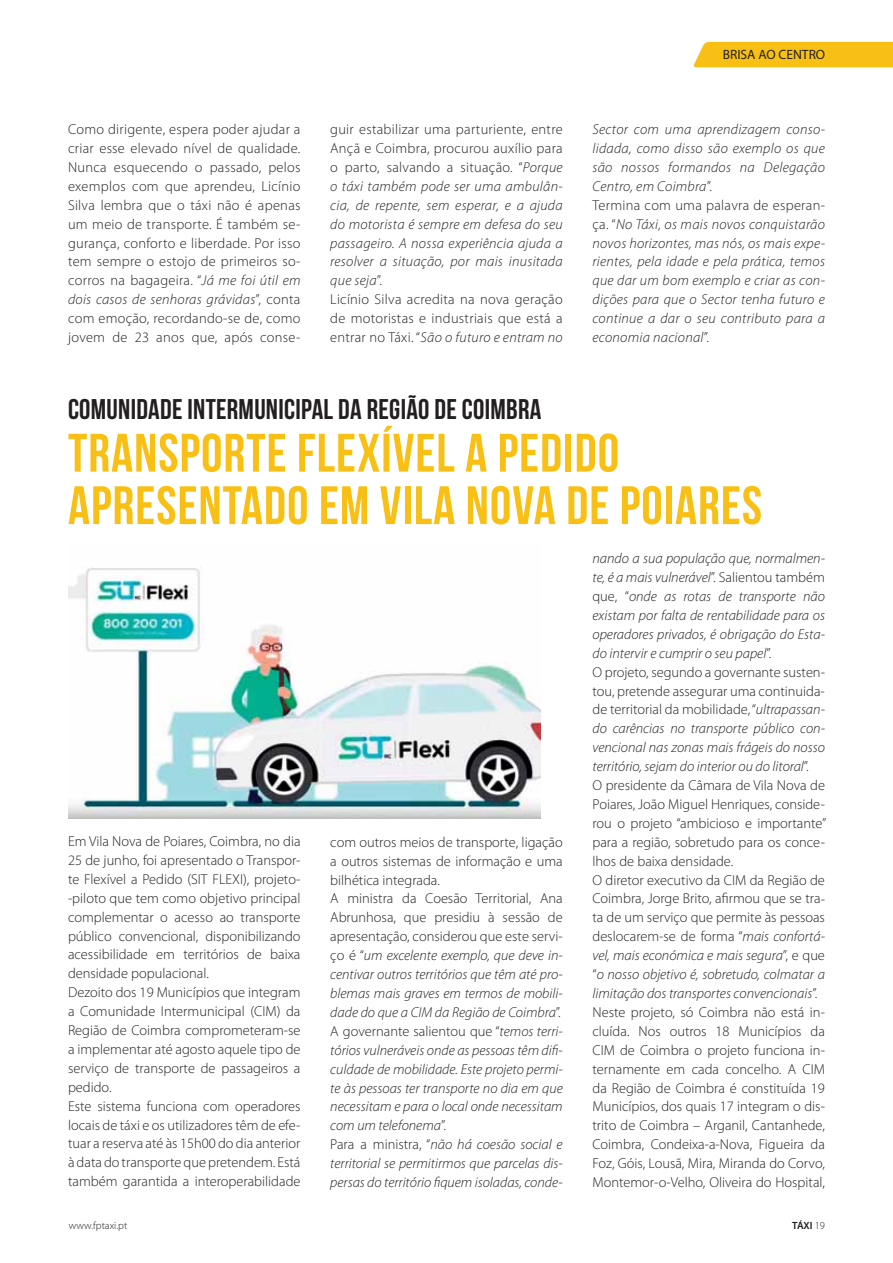
<style>
.page{position:relative;width:893px;height:1263px;background:#fff}
.page>*{position:absolute;margin:0;border:0;box-sizing:border-box;transform-origin:0 0}
.t1{font:54px/52.5px "Bebas Neue";letter-spacing:.02em;color:#f8c014}
.t2{font:28.5px "Bebas Neue";letter-spacing:.01em;color:#231f20}
.t3{font:300 14.4px/18.9px "Myriad Pro";color:#231f20}
.t4{font:italic 300 14.4px/18.9px "Myriad Pro";letter-spacing:.02em;color:#231f20}
.t5{font:italic 300 14.4px/18.9px "Myriad Pro";color:#231f20}
.t6{font:13.5px "Myriad Pro";color:#231f20}
.t7{font:300 10.5px "Myriad Pro";color:#231f20}
.t8{font:600 10.5px "Myriad Pro";color:#231f20}
.s1{font-style:italic}
.s2{font-style:normal}
.s3{font-weight:300}
</style>
<div class="page">
<div style="left:693px;top:42px;width:200px;height:25px;background:#f8c014"></div>
<img style="left:68px;top:567px;width:472px;height:251px">
<p class="t6" style="left:723px;top:49px;width:104px">BRISA AO CENTRO</p>
<p class="t3" style="left:68px;top:121px;width:234px;text-align:justify">Como dirigente, espera poder ajudar a criar esse elevado nível de qualidade.<br>Nunca esquecendo o passado, pelos exemplos com que aprendeu, Licínio Silva lembra que o táxi não é apenas um meio de transporte. É também se&shy;gurança, conforto e liberdade. Por isso tem sempre o estojo de primeiros so&shy;corros na bagageira. “<span class="s1">Já me foi útil em dois casos de senhoras grávidas</span>”, conta com emoção, recordando-se de, como jovem de 23 anos que, após conse-</p>
<p class="t4" style="left:330px;top:121px;width:234px"><span class="s2">guir estabilizar uma parturiente, entre Ançã e Coimbra, procurou auxílio para o parto, salvando a situação. “</span>Porque o táxi também pode ser uma ambulân&shy;cia, de repente, sem esperar, e a ajuda do motorista é sempre em defesa do seu passageiro. A nossa experiência ajuda a resolver a situação, por mais inusitada que seja<span class="s2">”.<br>Licínio Silva acredita na nova geração de motoristas e industriais que está a entrar no Táxi. “</span>São o futuro e entram no</p>
<p class="t4" style="left:592px;top:121px;width:234px">Sector com uma aprendizagem conso&shy;lidada, como disso são exemplo os que são nossos formandos na Delegação Centro, em Coimbra<span class="s2">”.<br>Termina com uma palavra de esperan&shy;ça. “</span>No Táxi, os mais novos conquistarão novos horizontes, mas nós, os mais expe&shy;rientes, pela idade e pela prática, temos que dar um bom exemplo e criar as con&shy;dições para que o Sector tenha futuro e continue a dar o seu contributo para a economia nacional<span class="s2">”.</span></p>
<h2 class="t2" style="left:68px;top:393px;width:475px">COMUNIDADE INTERMUNICIPAL DA REGIÃO DE COIMBRA</h2>
<h1 class="t1" style="left:68px;top:427px;width:695px">TRANSPORTE FLEXÍVEL A PEDIDO<br>APRESENTADO EM VILA NOVA DE POIARES</h1>
<p class="t3" style="left:68px;top:833px;width:234px">Em Vila Nova de Poiares, Coimbra, no dia 25 de junho, foi apresentado o Transpor&shy;te Flexível a Pedido (SIT FLEXI), projeto--piloto que tem como objetivo principal complementar o acesso ao transporte público convencional, disponibilizando acessibilidade em territórios de baixa densidade populacional.<br>Dezoito dos 19 Municípios que integram a Comunidade Intermunicipal (CIM) da Região de Coimbra comprometeram-se a implementar até agosto aquele tipo de serviço de transporte de passageiros a pedido.<br>Este sistema funciona com operadores locais de táxi e os utilizadores têm de efe&shy;tuar a reserva até às 15h00 do dia anterior à data do transporte que pretendem. Está também garantida a interoperabilidade</p>
<p class="t5" style="left:330px;top:834px;width:234px"><span class="s2">com outros meios de transporte, ligação a outros sistemas de informação e uma bilhética integrada.<br>A ministra da Coesão Territorial, Ana Abrunhosa, que presidiu à sessão de apresentação, considerou que este servi&shy;ço é “</span>um excelente exemplo, que deve in&shy;centivar outros territórios que têm até pro&shy;blemas mais graves em termos de mobili&shy;dade do que a CIM da Região de Coimbra<span class="s2">”.<br>A governante salientou que “</span>temos terri&shy;tórios vulneráveis onde as pessoas têm difi&shy;culdade de mobilidade. Este projeto permi&shy;te às pessoas ter transporte no dia em que necessitam e para o local onde necessitam com um telefonema<span class="s2">”.<br>Para a ministra, “</span>não há coesão social e territorial se permitirmos que parcelas dis&shy;persas do território fiquem isoladas, conde-</p>
<p class="t7" style="left:69px;top:1221px;width:60px">www.fptaxi.pt</p>
<p class="t3" style="left:592px;top:550px;width:235px"><span class="s1">nando a sua população que, normalmen&shy;te, é a mais vulnerável</span>”. Salientou também que, “<span class="s1">onde as rotas de transporte não existam por falta de rentabilidade para os operadores privados, é obrigação do Esta&shy;do intervir e cumprir o seu papel</span>”.<br>O projeto, segundo a governante susten&shy;tou, pretende assegurar uma continuida&shy;de territorial da mobilidade, “<span class="s1">ultrapassan&shy;do carências no transporte público con&shy;vencional nas zonas mais frágeis do nosso território, sejam do interior ou do litoral</span>”.<br>O presidente da Câmara de Vila Nova de Poiares, João Miguel Henriques, conside&shy;rou o projeto “ambicioso e importante” para a região, sobretudo para os conce&shy;lhos de baixa densidade.<br>O diretor executivo da CIM da Região de Coimbra, Jorge Brito, afirmou que se tra&shy;ta de um serviço que permite às pessoas deslocarem-se de forma “<span class="s1">mais confortá&shy;vel, mais económica e mais segura</span>”, e que “<span class="s1">o nosso objetivo é, sobretudo, colmatar a limitação dos transportes convencionais</span>”.<br>Neste projeto, só Coimbra não está in&shy;cluída. Nos outros 18 Municípios da CIM de Coimbra o projeto funciona in&shy;ternamente em cada concelho. A CIM da Região de Coimbra é constituída 19<br>Municípios, dos quais 17 integram o dis&shy;trito de Coimbra – Arganil, Cantanhede, Coimbra, Condeixa-a-Nova, Figueira da Foz, Góis, Lousã, Mira, Miranda do Corvo, Montemor-o-Velho, Oliveira do Hospital,</p>
<p class="t8" style="left:792px;top:1221px;width:34px">TÁXI <span class="s3">19</span></p>
</div>
